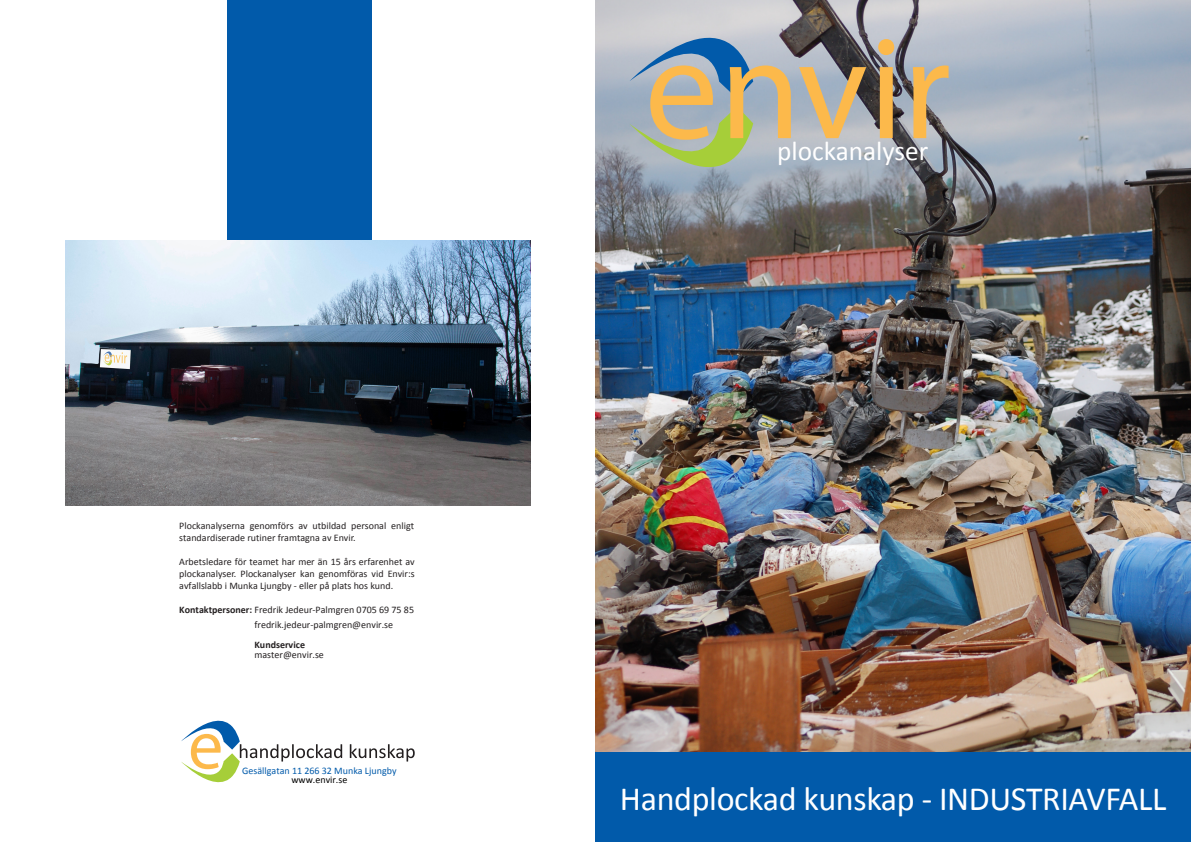
<style>
.page{position:relative;width:1191px;height:842px;background:#fff}
.page>*{position:absolute;margin:0;border:0;box-sizing:border-box;transform-origin:0 0}
.t1{font:34px "Calibri";letter-spacing:-.01em;color:#fff}
.t2{font:27.3px "Calibri";color:#fff}
.t3{font:10px/12px "Calibri";color:#231f20}
.t4{font:10px/9px "Calibri";color:#015aaa;text-align:center}
.s1{font-weight:700}
.s2{color:#000}
</style>
<div class="page">
<img style="left:595px;top:0;width:596px;height:752px">
<svg style="left:629px;top:0;width:162px;height:221px;background:#aaafa7"></svg>
<svg style="left:799px;top:67px;width:67px;height:71px;background:#c0ae90"></svg>
<svg style="left:878px;top:39px;width:16px;height:99px;background:#d6a75b"></svg>
<svg style="left:913px;top:65px;width:35px;height:73px;background:#c3a97d"></svg>
<div style="left:595px;top:752px;width:596px;height:90px;background:#015aaa"></div>
<div style="left:227px;top:0;width:144px;height:361px;background:#015aaa"></div>
<svg style="left:181px;top:720px;width:161px;height:63px"></svg>
<svg style="left:350px;top:744px;width:65px;height:17px"></svg>
<img style="left:66px;top:241px;width:464px;height:265px">
<p class="t3" style="left:179px;top:520px;width:236px">Plockanalyserna genomförs av utbildad personal enligt standardiserade rutiner framtagna av Envir.</p>
<p class="t3" style="left:179px;top:556px;width:237px;text-align:justify">Arbetsledare för teamet har mer än 15 års erfarenhet av plockanalyser. Plockanalyser kan genomföras vid Envir:s avfallslabb i Munka Ljungby - eller på plats hos kund.</p>
<p class="t3" style="left:179px;top:604px;width:236px"><span class="s1">Kontaktpersoner:</span> Fredrik Jedeur-Palmgren 0705 69 75 85</p>
<p class="t3" style="left:254px;top:614px;width:140px;line-height:20px">fredrik.jedeur-palmgren@envir.se<br><span class="s1">Kundservice</span></p>
<p class="t3" style="left:254px;top:648px;width:71px">master@envir.se</p>
<p class="t4" style="left:242px;top:766px;width:156px">Gesällgatan 11 266 32 Munka Ljungby <span class="s2">www.envir.se</span></p>
<p class="t2" style="left:777px;top:134px;width:153px">plockanalyser</p>
<p class="t1" style="left:620px;top:777px;width:548px">Handplockad kunskap - INDUSTRIAVFALL</p>
</div>
